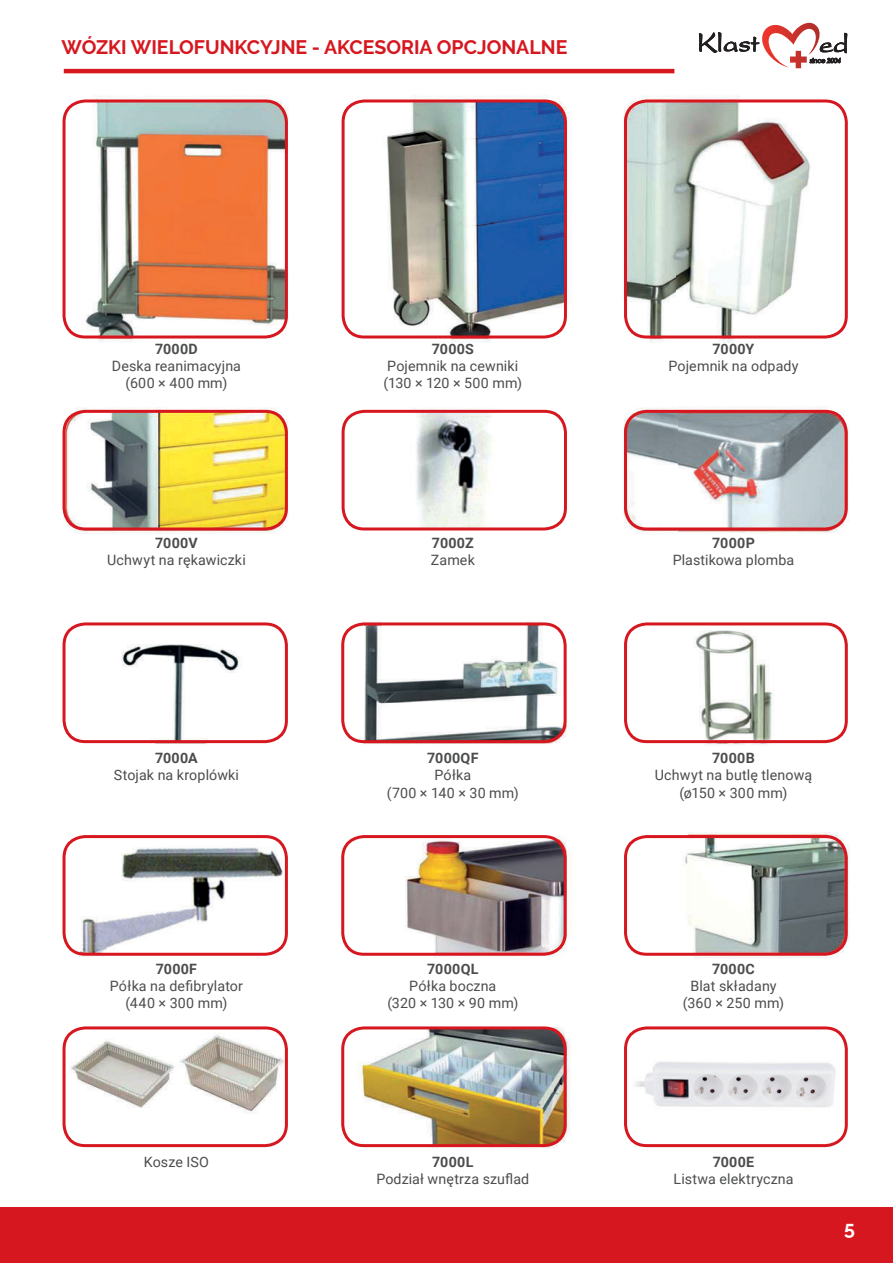
<style>
.page{position:relative;width:893px;height:1263px;background:#fff}
.page>*{position:absolute;margin:0;border:0;box-sizing:border-box;transform-origin:0 0}
.t1{font:700 19.5px "Raleway";color:#d7171f}
.t2{font:700 19.5px "Raleway";color:#fff}
.t3{font:14.25px/17.1px "Roboto";letter-spacing:.01em;color:#4b4c4d;text-align:center}
.t4{font:700 14.25px "Roboto";letter-spacing:.02em;color:#4b4c4d}
</style>
<div class="page">
<img style="left:62px;top:68px;width:788px;height:1081px">
<div style="left:63px;top:99px;width:225px;height:239px;border:3px solid #d7171f;border-radius:21px"></div>
<div style="left:63px;top:410px;width:225px;height:120px;border:3px solid #d7171f;border-radius:21px"></div>
<div style="left:63px;top:622px;width:225px;height:121px;border:3px solid #d7171f;border-radius:21px"></div>
<div style="left:63px;top:835px;width:225px;height:121px;border:3px solid #d7171f;border-radius:21px"></div>
<div style="left:63px;top:1026px;width:225px;height:121px;border:3px solid #d7171f;border-radius:21px"></div>
<div style="left:342px;top:99px;width:225px;height:239px;border:3px solid #d7171f;border-radius:21px"></div>
<div style="left:342px;top:410px;width:225px;height:120px;border:3px solid #d7171f;border-radius:21px"></div>
<div style="left:624px;top:99px;width:224px;height:239px;border:3px solid #d7171f;border-radius:21px"></div>
<div style="left:624px;top:410px;width:224px;height:120px;border:3px solid #d7171f;border-radius:21px"></div>
<div style="left:624px;top:622px;width:224px;height:121px;border:3px solid #d7171f;border-radius:21px"></div>
<div style="left:624px;top:835px;width:224px;height:121px;border:3px solid #d7171f;border-radius:21px"></div>
<div style="left:624px;top:1026px;width:224px;height:121px;border:3px solid #d7171f;border-radius:21px"></div>
<div style="left:341px;top:622px;width:226px;height:121px;border:3px solid #d7171f;border-radius:21px"></div>
<div style="left:341px;top:835px;width:226px;height:121px;border:3px solid #d7171f;border-radius:21px"></div>
<div style="left:341px;top:1026px;width:226px;height:121px;border:3px solid #d7171f;border-radius:21px"></div>
<img style="left:628px;top:1050px;width:212px;height:60px">
<div style="left:0;top:1208px;width:893px;height:55px;background:#d7171f"></div>
<svg style="left:699px;top:22px;width:148px;height:46px"></svg>
<hr style="left:64px;top:69px;width:610px;height:4px;background:#d7171f">
<h1 class="t1" style="left:62px;top:36px;width:507px">WÓZKI WIELOFUNKCYJNE - AKCESORIA OPCJONALNE</h1>
<p class="t4" style="left:155px;top:339px;width:44px">7000D</p>
<p class="t3" style="left:112px;top:357px;width:131px">Deska reanimacyjna (600 × 400 mm)</p>
<p class="t4" style="left:432px;top:339px;width:44px">7000S</p>
<p class="t3" style="left:384px;top:357px;width:140px;text-align:left">Pojemnik na cewniki (130 × 120 × 500 mm)</p>
<p class="t4" style="left:713px;top:339px;width:43px">7000Y</p>
<p class="t3" style="left:668px;top:357px;width:131px">Pojemnik na odpady</p>
<p class="t4" style="left:155px;top:533px;width:44px">7000V</p>
<p class="t3" style="left:107px;top:551px;width:140px">Uchwyt na rękawiczki</p>
<p class="t4" style="left:432px;top:533px;width:43px">7000Z</p>
<p class="t3" style="left:431px;top:551px;width:46px">Zamek</p>
<p class="t4" style="left:712px;top:533px;width:44px">7000P</p>
<p class="t3" style="left:673px;top:551px;width:123px">Plastikowa plomba</p>
<p class="t4" style="left:155px;top:748px;width:44px">7000A</p>
<p class="t3" style="left:114px;top:766px;width:127px">Stojak na kroplówki</p>
<p class="t4" style="left:427px;top:748px;width:53px">7000QF</p>
<p class="t3" style="left:387px;top:766px;width:134px">Półka<br>(700 × 140 × 30 mm)</p>
<p class="t4" style="left:712px;top:748px;width:44px">7000B</p>
<p class="t3" style="left:655px;top:766px;width:159px">Uchwyt na butlę tlenową (ø150 × 300 mm)</p>
<p class="t4" style="left:156px;top:958px;width:43px">7000F</p>
<p class="t3" style="left:110px;top:976px;width:135px">Półka na defibrylator (440 × 300 mm)</p>
<p class="t4" style="left:427px;top:958px;width:53px">7000QL</p>
<p class="t3" style="left:387px;top:976px;width:133px">Półka boczna<br>(320 × 130 × 90 mm)</p>
<p class="t4" style="left:712px;top:958px;width:44px">7000C</p>
<p class="t3" style="left:683px;top:976px;width:103px">Blat składany (360 × 250 mm)</p>
<p class="t3" style="left:144px;top:1153px;width:67px">Kosze ISO</p>
<p class="t4" style="left:432px;top:1152px;width:43px">7000L</p>
<p class="t3" style="left:376px;top:1170px;width:154px">Podział wnętrza szuflad</p>
<p class="t4" style="left:713px;top:1152px;width:43px">7000E</p>
<p class="t3" style="left:673px;top:1170px;width:121px">Listwa elektryczna</p>
<h1 class="t2" style="left:844px;top:1216px;width:12px">5</h1>
</div>
